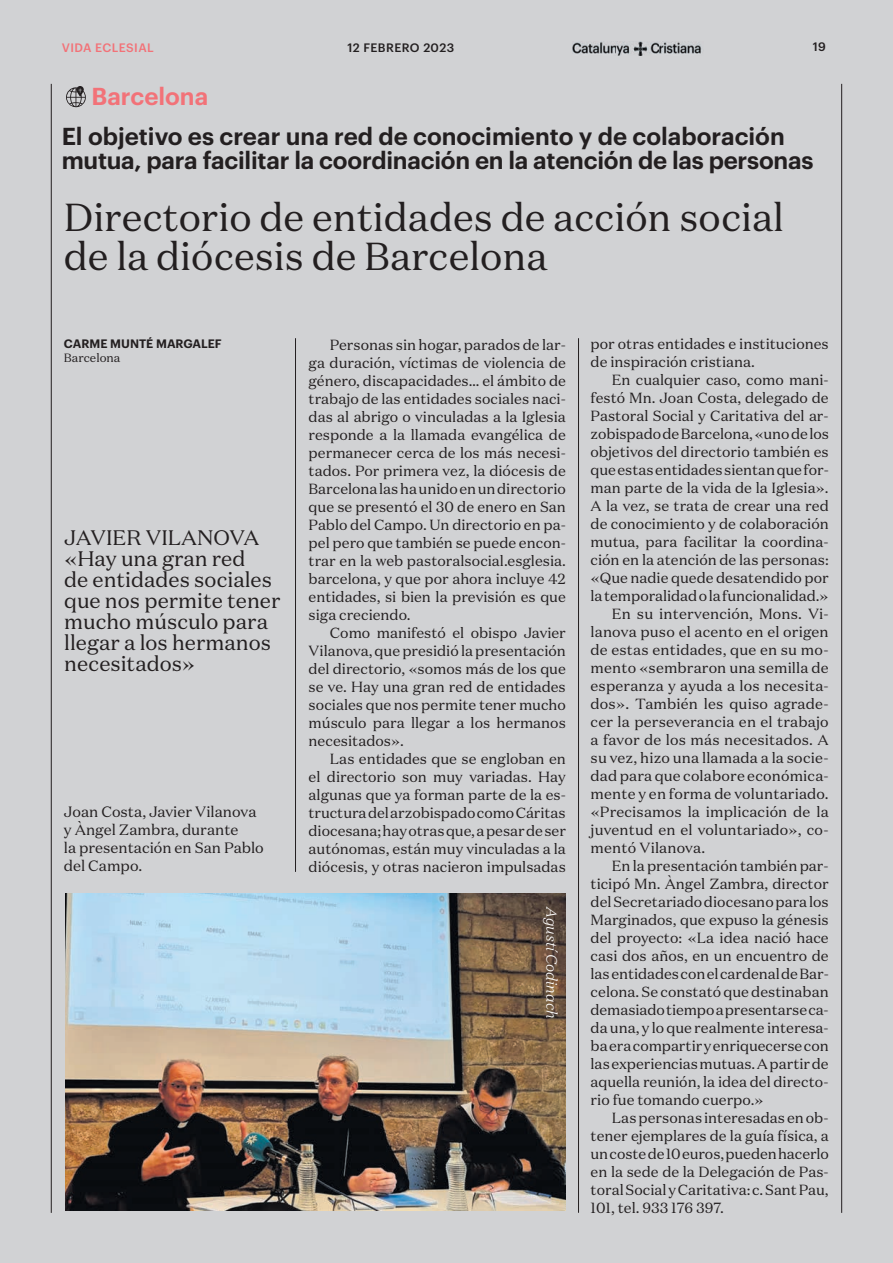
<style>
.page{position:relative;width:893px;height:1263px;background:#d1d2d4}
.page>*{position:absolute;margin:0;border:0;box-sizing:border-box;transform-origin:0 0}
.t1{font:39px/39px "Domaine Text";color:#231f20}
.t2{font:600 24px/24px "Graphik";letter-spacing:-.01em;color:#231f20}
.t3{font:600 24px "Graphik";color:#f27278}
.t4{font:21px/21px "Domaine Text";color:#231f20}
.t5{font:15px/18px "Domaine Text";color:#231f20}
.t6{font:italic 300 15px "Domaine Text";color:#fff}
.t7{font:14.7px/18px "Domaine Text";color:#231f20;text-align:justify}
.t8{font:600 12px "Graphik";color:#231f20}
.t9{font:500 12px "Graphik";letter-spacing:.035em;color:#231f20}
.t10{font:500 12px "Graphik";letter-spacing:.035em;color:#f27278}
.t11{font:12px "Domaine Text";color:#231f20}
</style>
<div class="page">
<img style="left:573px;top:42px;width:129px;height:13px">
<hr style="left:841px;top:84px;width:1px;height:1129px;background:#231f20">
<hr style="left:295px;top:338px;width:1px;height:534px;background:#231f20">
<hr style="left:578px;top:338px;width:1px;height:875px;background:#231f20">
<svg style="left:66px;top:86px;width:20px;height:21px"></svg>
<hr style="left:51px;top:84px;width:1px;height:1129px;background:#231f20">
<img style="left:65px;top:893px;width:500px;height:318px">
<p class="t10" style="left:62px;top:39px;width:93px">VIDA ECLESIAL</p>
<p class="t9" style="left:347px;top:38px;width:108px">12 FEBRERO 2023</p>
<p class="t9" style="left:813px;top:38px;width:15px">19</p>
<h2 class="t3" style="left:92px;top:78px;width:118px">Barcelona</h2>
<h2 class="t2" style="left:62px;top:123px;width:753px">El objetivo es crear una red de conocimiento y de colaboración mutua, para facilitar la coordinación en la atención de las personas</h2>
<h1 class="t1" style="left:64px;top:197px;width:722px">Directorio de entidades de acción social de la diócesis de Barcelona</h1>
<p class="t8" style="left:64px;top:334px;width:159px">CARME MUNTÉ MARGALEF</p>
<p class="t11" style="left:64px;top:350px;width:58px">Barcelona</p>
<h3 class="t4" style="left:64px;top:527px;width:218px">JAVIER VILANOVA «Hay una gran red<br>de entidades sociales que nos permite tener mucho músculo para llegar a los hermanos necesitados»</h3>
<p class="t5" style="left:64px;top:803px;width:201px">Joan Costa, Javier Vilanova y Àngel Zambra, durante<br>la presentación en San Pablo del Campo.</p>
<p class="t7" style="left:309px;top:335px;width:259px;text-indent:21px">Personas sin hogar, parados de lar&shy;ga duración, víctimas de violencia de género, discapacidades… el ámbito de trabajo de las entidades sociales naci&shy;das al abrigo o vinculadas a la Iglesia responde a la llamada evangélica de permanecer cerca de los más necesi&shy;tados. Por primera vez, la diócesis de Barcelona las ha unido en un directorio que se presentó el 30 de enero en San Pablo del Campo. Un directorio en pa&shy;pel pero que también se puede encon&shy;trar en la web pastoralsocial.esglesia. barcelona, y que por ahora incluye 42 entidades, si bien la previsión es que siga creciendo.</p>
<p class="t7" style="left:309px;top:623px;width:259px;text-indent:21px">Como manifestó el obispo Javier Vilanova, que presidió la presentación del directorio, «somos más de los que se ve. Hay una gran red de entidades sociales que nos permite tener mucho músculo para llegar a los hermanos necesitados».</p>
<p class="t7" style="left:309px;top:749px;width:259px;text-indent:21px">Las entidades que se engloban en el directorio son muy variadas. Hay algunas que ya forman parte de la es&shy;tructura del arzobispado como Cáritas diocesana; hay otras que, a pesar de ser autónomas, están muy vinculadas a la diócesis, y otras nacieron impulsadas</p>
<p class="t6" style="left:561px;top:907px;width:113px;rotate:90deg">Agustí Codinach</p>
<p class="t7" style="left:591px;top:334px;width:240px">por otras entidades e instituciones de inspiración cristiana.</p>
<p class="t7" style="left:612px;top:370px;width:218px">En cualquier caso, como mani-</p>
<p class="t7" style="left:591px;top:388px;width:240px">festó Mn. Joan Costa, delegado de</p>
<p class="t7" style="left:591px;top:406px;width:240px">Pastoral Social y Caritativa del ar-</p>
<p class="t7" style="left:591px;top:424px;width:240px">zobispado de Barcelona, «uno de los</p>
<p class="t7" style="left:591px;top:442px;width:240px">objetivos del directorio también es</p>
<p class="t7" style="left:591px;top:460px;width:240px">que estas entidades sientan que for-</p>
<p class="t7" style="left:591px;top:478px;width:240px">man parte de la vida de la Iglesia».</p>
<p class="t7" style="left:591px;top:496px;width:240px">A la vez, se trata de crear una red</p>
<p class="t7" style="left:591px;top:514px;width:240px">de conocimiento y de colaboración</p>
<p class="t7" style="left:591px;top:532px;width:240px">mutua, para facilitar la coordina-</p>
<p class="t7" style="left:591px;top:550px;width:240px">ción en la atención de las personas:</p>
<p class="t7" style="left:591px;top:568px;width:240px">«Que nadie quede desatendido por</p>
<p class="t7" style="left:591px;top:586px;width:240px">la temporalidad o la funcionalidad.»</p>
<p class="t7" style="left:612px;top:604px;width:218px">En su intervención, Mons. Vi-</p>
<p class="t7" style="left:591px;top:622px;width:240px">lanova puso el acento en el origen</p>
<p class="t7" style="left:591px;top:640px;width:240px">de estas entidades, que en su mo-</p>
<p class="t7" style="left:591px;top:658px;width:240px">mento «sembraron una semilla de</p>
<p class="t7" style="left:591px;top:676px;width:240px">esperanza y ayuda a los necesita-</p>
<p class="t7" style="left:591px;top:694px;width:240px">dos». También les quiso agrade-</p>
<p class="t7" style="left:591px;top:712px;width:240px">cer la perseverancia en el trabajo</p>
<p class="t7" style="left:591px;top:730px;width:240px">a favor de los más necesitados. A</p>
<p class="t7" style="left:591px;top:748px;width:240px">su vez, hizo una llamada a la socie-</p>
<p class="t7" style="left:591px;top:766px;width:240px">dad para que colabore económica-</p>
<p class="t7" style="left:591px;top:784px;width:240px">mente y en forma de voluntariado.</p>
<p class="t7" style="left:591px;top:802px;width:240px">«Precisamos la implicación de la</p>
<p class="t7" style="left:591px;top:820px;width:240px">juventud en el voluntariado», co-</p>
<p class="t7" style="left:591px;top:838px;width:116px">mentó Vilanova.</p>
<p class="t7" style="left:612px;top:856px;width:218px">En la presentación también par-</p>
<p class="t7" style="left:591px;top:874px;width:240px">ticipó Mn. Àngel Zambra, director</p>
<p class="t7" style="left:591px;top:892px;width:240px">del Secretariado diocesano para los</p>
<p class="t7" style="left:591px;top:910px;width:240px">Marginados, que expuso la génesis</p>
<p class="t7" style="left:591px;top:928px;width:240px">del proyecto: «La idea nació hace</p>
<p class="t7" style="left:591px;top:946px;width:240px">casi dos años, en un encuentro de</p>
<p class="t7" style="left:591px;top:964px;width:240px">las entidades con el cardenal de Bar-</p>
<p class="t7" style="left:591px;top:982px;width:240px">celona. Se constató que destinaban</p>
<p class="t7" style="left:591px;top:1000px;width:240px">demasiado tiempo a presentarse ca-</p>
<p class="t7" style="left:591px;top:1018px;width:240px">da una, y lo que realmente interesa-</p>
<p class="t7" style="left:591px;top:1036px;width:240px">ba era compartir y enriquecerse con</p>
<p class="t7" style="left:591px;top:1054px;width:239px">las experiencias mutuas. A partir de</p>
<p class="t7" style="left:591px;top:1072px;width:240px">aquella reunión, la idea del directo-</p>
<p class="t7" style="left:591px;top:1090px;width:175px">rio fue tomando cuerpo.»</p>
<p class="t7" style="left:612px;top:1108px;width:218px">Las personas interesadas en ob-</p>
<p class="t7" style="left:591px;top:1126px;width:240px">tener ejemplares de la guía física, a</p>
<p class="t7" style="left:591px;top:1144px;width:240px">un coste de 10 euros, pueden hacerlo</p>
<p class="t7" style="left:591px;top:1162px;width:240px">en la sede de la Delegación de Pas-</p>
<p class="t7" style="left:591px;top:1180px;width:240px">toral Social y Caritativa: c. Sant Pau,</p>
<p class="t7" style="left:591px;top:1198px;width:135px">101, tel. 933 176 397.</p>
</div>
